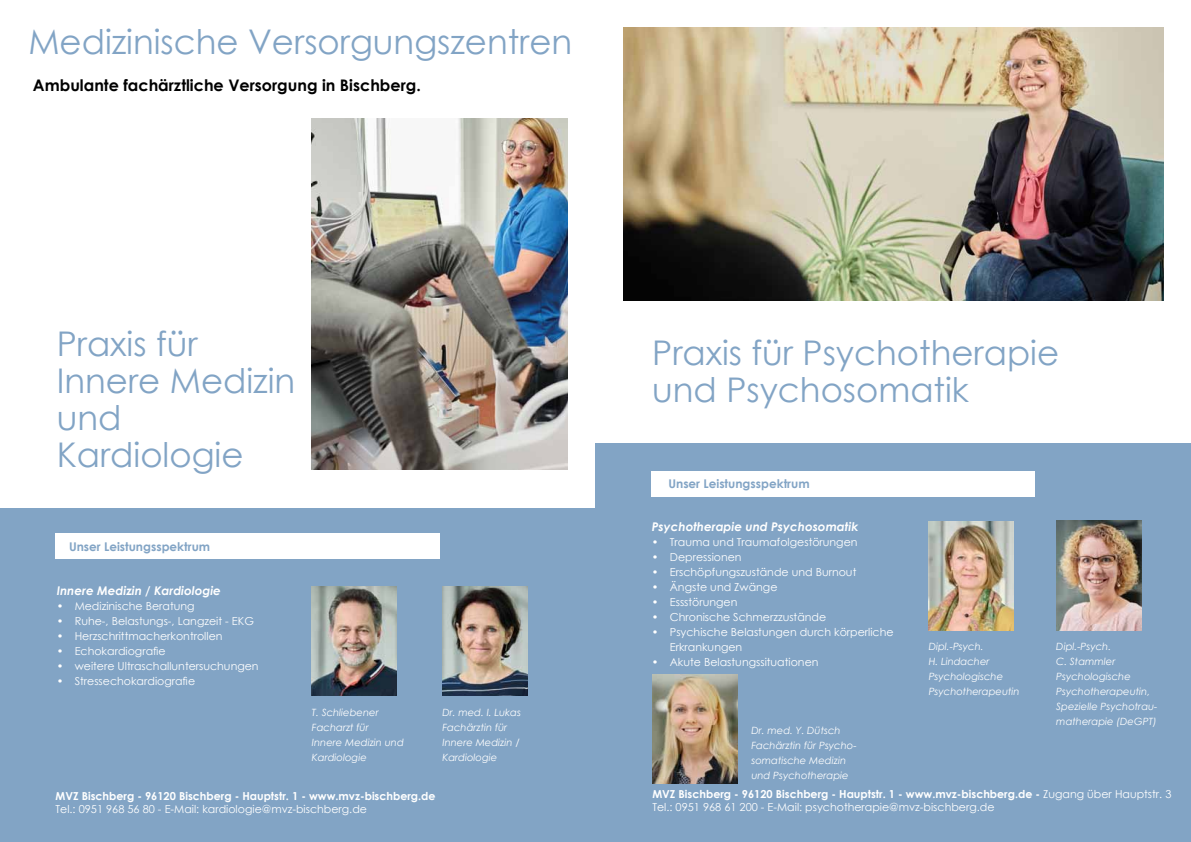
<style>
.page{position:relative;width:1191px;height:842px;background:#fff}
.page>*{position:absolute;margin:0;border:0;box-sizing:border-box;transform-origin:0 0}
.t1{font:34px/37px "Century Gothic";color:#82a4c5}
.t2{font:700 16px "Century Gothic";color:#000}
.t3{font:italic 700 12px "Century Gothic";color:#fff}
.t4{font:700 12px "Century Gothic";color:#82a4c5}
.t5{font:11px/15px "Century Gothic";color:#fff}
.t6{font:700 11px "Century Gothic";color:#fff}
.t7{font:italic 10px/15px "Century Gothic";color:#fff}
.s1{font-weight:700}
</style>
<div class="page">
<div style="left:595px;top:443px;width:596px;height:399px;background:#82a4c5"></div>
<img style="left:928px;top:522px;width:85px;height:109px">
<img style="left:312px;top:118px;width:255px;height:351px">
<img style="left:1056px;top:521px;width:85px;height:109px">
<div style="left:0;top:509px;width:595px;height:333px;background:#82a4c5"></div>
<div style="left:652px;top:470px;width:383px;height:26px;background:#fff"></div>
<img style="left:652px;top:675px;width:85px;height:109px">
<div style="left:55px;top:533px;width:384px;height:26px;background:#fff"></div>
<img style="left:442px;top:586px;width:85px;height:109px">
<img style="left:312px;top:586px;width:85px;height:109px">
<img style="left:623px;top:27px;width:540px;height:273px">
<h1 class="t1" style="left:28px;top:26px;width:545px">Medizinische Versorgungszentren</h1>
<h2 class="t2" style="left:33px;top:79px;width:389px">Ambulante fachärztliche Versorgung in Bischberg.</h2>
<h1 class="t1" style="left:57px;top:329px;width:240px">Praxis für<br>Innere Medizin und<br>Kardiologie</h1>
<h1 class="t1" style="left:652px;top:337px;width:408px">Praxis für Psychotherapie und Psychosomatik</h1>
<p class="t4" style="left:69px;top:542px;width:143px">Unser Leistungsspektrum</p>
<p class="t3" style="left:57px;top:586px;width:166px">Innere Medizin / Kardiologie</p>
<p class="t5" style="left:57px;top:599px;width:139px">• Medizinische Beratung</p>
<p class="t5" style="left:57px;top:614px;width:199px">• Ruhe-, Belastungs-, Langzeit - EKG</p>
<p class="t5" style="left:57px;top:629px;width:167px">• Herzschrittmacherkontrollen</p>
<p class="t5" style="left:57px;top:644px;width:110px">• Echokardiografie</p>
<p class="t5" style="left:57px;top:659px;width:203px">• weitere Ultraschalluntersuchungen</p>
<p class="t5" style="left:57px;top:674px;width:140px">• Stressechokardiografie</p>
<p class="t7" style="left:312px;top:706px;width:93px">T. Schliebener<br>Facharzt für<br>Innere Medizin und<br>Kardiologie</p>
<p class="t7" style="left:442px;top:706px;width:80px">Dr. med. I. Lukas<br>Fachärztin für<br>Innere Medizin /<br>Kardiologie</p>
<p class="t6" style="left:56px;top:792px;width:381px">MVZ Bischberg - 96120 Bischberg - Hauptstr. 1 - www.mvz-bischberg.de</p>
<p class="t5" style="left:56px;top:803px;width:313px">Tel.: 0951 968 56 80 - E-Mail: kardiologie@mvz-bischberg.de</p>
<p class="t4" style="left:668px;top:479px;width:143px">Unser Leistungsspektrum</p>
<p class="t3" style="left:652px;top:522px;width:208px">Psychotherapie und Psychosomatik</p>
<p class="t5" style="left:652px;top:534px;width:207px">• Trauma und Traumafolgestörungen</p>
<p class="t5" style="left:652px;top:549px;width:91px">• Depressionen</p>
<p class="t5" style="left:652px;top:564px;width:206px">• Erschöpfungszustände und Burnout</p>
<p class="t5" style="left:652px;top:579px;width:127px">• Ängste und Zwänge</p>
<p class="t5" style="left:652px;top:594px;width:87px">• Essstörungen</p>
<p class="t5" style="left:652px;top:609px;width:176px">• Chronische Schmerzzustände</p>
<p class="t5" style="left:670px;top:624px;width:225px;text-indent:-18px">• Psychische Belastungen durch körperliche<br>Erkrankungen</p>
<p class="t5" style="left:652px;top:654px;width:168px">• Akute Belastungssituationen</p>
<p class="t7" style="left:751px;top:724px;width:107px">Dr. med. Y. Dütsch<br>Fachärztin für Psycho&shy;somatische Medizin und Psychotherapie</p>
<p class="t7" style="left:928px;top:639px;width:92px">Dipl.-Psych.<br>H. Lindacher<br>Psychologische<br>Psychotherapeutin</p>
<p class="t7" style="left:1056px;top:639px;width:103px">Dipl.-Psych.<br>C. Stammler<br>Psychologische<br>Psychotherapeutin,<br>Spezielle Psychotrau&shy;matherapie (DeGPT)</p>
<p class="t5" style="left:652px;top:789px;width:520px;line-height:13px"><span class="s1">MVZ Bischberg - 96120 Bischberg - Hauptstr. 1 - www.mvz-bischberg.de -</span> Zugang über Hauptstr. 3<br>Tel.: 0951 968 61 200 - E-Mail: psychotherapie@mvz-bischberg.de</p>
</div>
